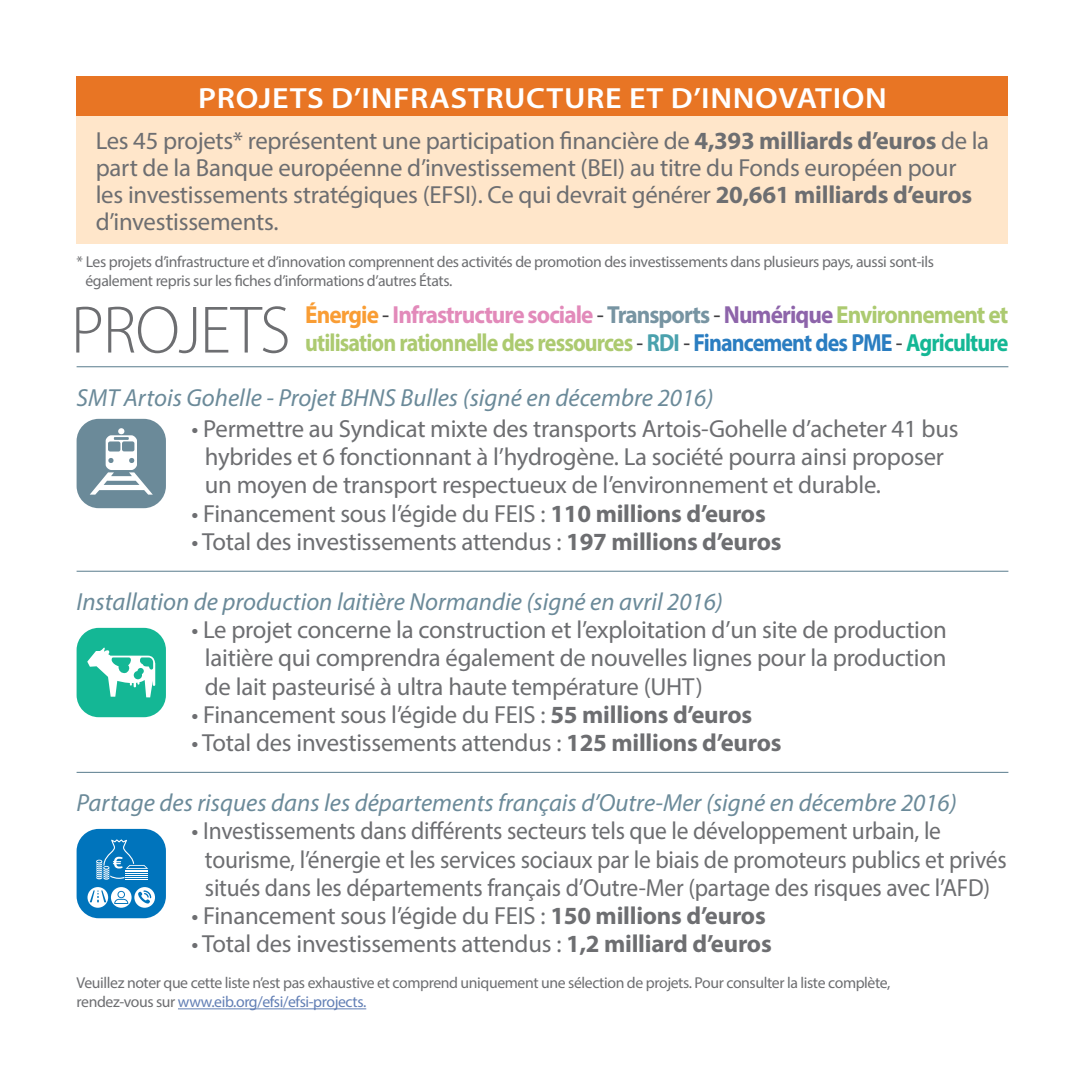
<style>
.page{position:relative;width:1085px;height:1085px;background:#fff}
.page>*{position:absolute;margin:0;border:0;box-sizing:border-box;transform-origin:0 0}
.t1{font:300 67.5px "Myriad Pro";letter-spacing:-.02em;color:#6d6e71}
.t2{font:600 29.25px "Myriad Pro";letter-spacing:.02em;color:#fff;scale:1.1 1}
.t3{font:24.75px/28.1px "Myriad Pro";letter-spacing:-.01em;color:#6d6e71}
.t4{font:italic 24.75px "Myriad Pro";color:#6b8a99}
.t5{font:700 24.75px "Myriad Pro";letter-spacing:-.04em;color:#acca70;scale:.89 1}
.t6{font:700 24.75px "Myriad Pro";letter-spacing:-.04em;color:#e28aba;scale:.94 1}
.t7{font:15.75px/18.9px "Myriad Pro";letter-spacing:-.025em;color:#6d6e71}
.s1{font-weight:700}
.s2{color:#f99d34}
.s3{font-weight:400;color:#414042}
.s4{color:#7794a2}
.s5{color:#8d64aa}
.s6{color:#acca70}
.s7{color:#4aa1ad}
.s8{color:#2a7dc1}
.s9{color:#14b795}
.s10{color:#627fb5}
</style>
<div class="page">
<div style="left:77px;top:77px;width:931px;height:40px;background:#e87524"></div>
<div style="left:77px;top:117px;width:931px;height:127px;background:#ffe6ca"></div>
<hr style="left:77px;top:366px;width:931px;height:1px;background:#6b8a99">
<hr style="left:77px;top:570px;width:931px;height:1px;background:#6b8a99">
<hr style="left:77px;top:771px;width:931px;height:1px;background:#6b8a99">
<div style="left:77px;top:419px;width:89px;height:89px;background:#6b8a99;border-radius:22px"></div>
<svg style="left:90px;top:428px;width:62px;height:66px"></svg>
<div style="left:77px;top:627px;width:89px;height:90px;background:#14b795;border-radius:22px"></div>
<svg style="left:87px;top:647px;width:68px;height:50px"></svg>
<div style="left:77px;top:828px;width:89px;height:90px;background:#0074bc;border-radius:22px"></div>
<svg style="left:87px;top:886px;width:21px;height:21px"></svg>
<svg style="left:111px;top:886px;width:20px;height:21px"></svg>
<svg style="left:134px;top:886px;width:21px;height:21px"></svg>
<svg style="left:90px;top:890px;width:16px;height:12px"></svg>
<svg style="left:137px;top:890px;width:14px;height:13px"></svg>
<svg style="left:114px;top:890px;width:14px;height:13px"></svg>
<hr style="left:178px;top:1008px;width:188px;height:1px;background:#627fb5">
<svg style="left:96px;top:839px;width:52px;height:40px"></svg>
<p class="t2" style="left:198px;top:79px;width:627px">PROJETS D’INFRASTRUCTURE ET D’INNOVATION</p>
<p class="t3" style="left:96px;top:127px;width:894px;line-height:27px">Les 45 projets* représentent une participation financière de <span class="s1">4,393 milliards d’euros</span> de la part de la Banque européenne d’investissement (BEI) au titre du Fonds européen pour les investissements stratégiques (EFSI). Ce qui devrait générer <span class="s1">20,661 milliards d’euros </span>d’investissements.</p>
<p class="t7" style="left:85px;top:252px;width:849px;text-indent:-9px">* Les projets d’infrastructure et d’innovation comprennent des activités de promotion des investissements dans plusieurs pays, aussi sont-ils également repris sur les fiches d’informations d’autres États.</p>
<h1 class="t1" style="left:71px;top:289px;width:221px">PROJETS</h1>
<p class="t6" style="left:305px;top:298px;width:749px"><span class="s2">Énergie</span> <span class="s3">-</span> Infrastructure sociale <span class="s3">-</span> <span class="s4">Transports</span> <span class="s3">-</span> <span class="s5">Numérique</span> <span class="s6">Environnement et</span></p>
<p class="t5" style="left:305px;top:327px;width:791px">utilisation rationnelle des ressources <span class="s3">-</span> <span class="s7">RDI</span> <span class="s3">-</span> <span class="s8">Financement des PME</span> <span class="s3">-</span> <span class="s9">Agriculture</span></p>
<p class="t4" style="left:77px;top:382px;width:638px">SMT Artois Gohelle - Projet BHNS Bulles (signé en décembre 2016)</p>
<p class="t3" style="left:205px;top:414px;width:755px;text-indent:-13px">• Permettre au Syndicat mixte des transports Artois-Gohelle d’acheter 41 bus hybrides et 6 fonctionnant à l’hydrogène. La société pourra ainsi proposer un moyen de transport respectueux de l’environnement et durable.</p>
<p class="t3" style="left:191px;top:498px;width:575px">• Financement sous l’égide du FEIS : <span class="s1">110 millions d’euros</span></p>
<p class="t3" style="left:191px;top:527px;width:591px">• Total des investissements attendus : <span class="s1">197 millions d’euros</span></p>
<p class="t4" style="left:77px;top:586px;width:647px">Installation de production laitière Normandie (signé en avril 2016)</p>
<p class="t3" style="left:205px;top:615px;width:743px;text-align:justify;text-indent:-13px">• Le projet concerne la construction et l’exploitation d’un site de production laitière qui comprendra également de nouvelles lignes pour la production de lait pasteurisé à ultra haute température (UHT)</p>
<p class="t3" style="left:191px;top:699px;width:562px">• Financement sous l’égide du FEIS : <span class="s1">55 millions d’euros</span></p>
<p class="t3" style="left:191px;top:728px;width:591px">• Total des investissements attendus : <span class="s1">125 millions d’euros</span></p>
<p class="t4" style="left:77px;top:787px;width:881px">Partage des risques dans les départements français d’Outre-Mer (signé en décembre 2016)</p>
<p class="t3" style="left:205px;top:816px;width:803px;text-indent:-13px">• Investissements dans différents secteurs tels que le développement urbain, le tourisme, l’énergie et les services sociaux par le biais de promoteurs publics et privés situés dans les départements français d’Outre-Mer (partage des risques avec l’AFD)</p>
<p class="t3" style="left:191px;top:900px;width:575px">• Financement sous l’égide du FEIS : <span class="s1">150 millions d’euros</span></p>
<p class="t3" style="left:191px;top:929px;width:581px">• Total des investissements attendus : <span class="s1">1,2 milliard d’euros</span></p>
<p class="t7" style="left:77px;top:973px;width:815px">Veuillez noter que cette liste n’est pas exhaustive et comprend uniquement une sélection de projets. Pour consulter la liste complète, rendez-vous sur <span class="s10">www.eib.org/efsi/efsi-projects.</span></p>
</div>
